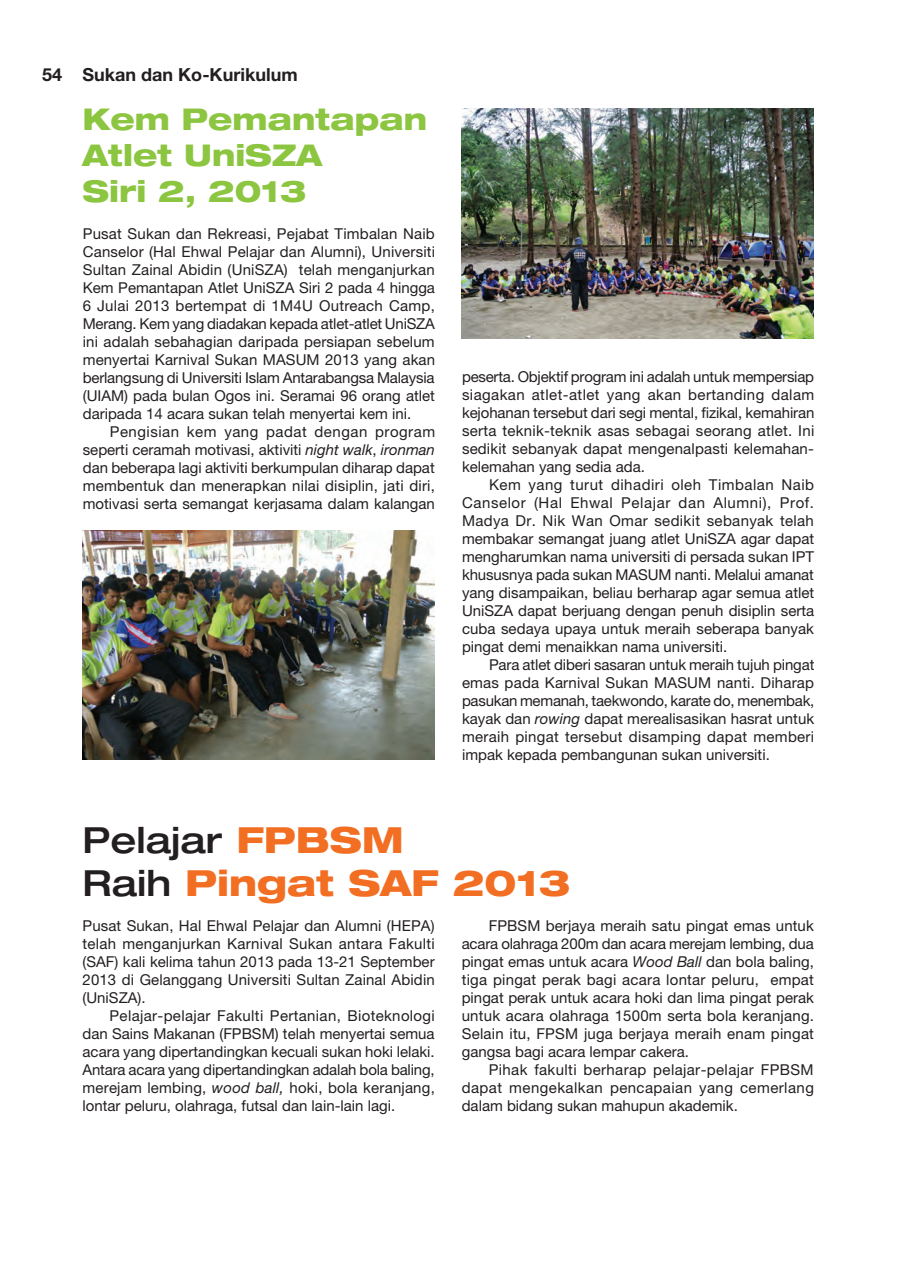
<style>
.page{position:relative;width:897px;height:1264px;background:#fff}
.page>*{position:absolute;margin:0;border:0;box-sizing:border-box;transform-origin:0 0}
.t1{font:800 expanded 36px/43.2px "Helvetica Neue LT Pro";color:#f26e23}
.t2{font:800 expanded 30px/36px "Helvetica Neue LT Pro";color:#8cc540}
.t3{font:700 18px "Helvetica Neue LT Pro";color:#231f20}
.t4{font:15px/18px "Helvetica Neue LT Pro";color:#231f20;text-align:justify}
.s1{font-style:italic}
.s2{font-weight:500;color:#231f20}
</style>
<div class="page">
<img style="left:83px;top:530px;width:352px;height:230px">
<img style="left:461px;top:109px;width:352px;height:229px">
<p class="t3" style="left:42px;top:64px;width:257px">54 Sukan dan Ko-Kurikulum</p>
<h2 class="t2" style="left:82px;top:101px;width:346px">Kem Pemantapan<br>Atlet UniSZA<br>Siri 2, 2013</h2>
<p class="t4" style="left:83px;top:225px;width:354px">Pusat Sukan dan Rekreasi, Pejabat Timbalan Naib Canselor (Hal Ehwal Pelajar dan Alumni), Universiti Sultan Zainal Abidin (UniSZA) telah menganjurkan Kem Pemantapan Atlet UniSZA Siri 2 pada 4 hingga 6 Julai 2013 bertempat di 1M4U Outreach Camp, Merang. Kem yang diadakan kepada atlet-atlet UniSZA ini adalah sebahagian daripada persiapan sebelum menyertai Karnival Sukan MASUM 2013 yang akan berlangsung di Universiti Islam Antarabangsa Malaysia (UIAM) pada bulan Ogos ini. Seramai 96 orang atlet daripada 14 acara sukan telah menyertai kem ini.</p>
<p class="t4" style="left:83px;top:423px;width:354px;text-indent:27px">Pengisian kem yang padat dengan program seperti ceramah motivasi, aktiviti <span class="s1">night walk</span>, <span class="s1">ironman </span>dan beberapa lagi aktiviti berkumpulan diharap dapat membentuk dan menerapkan nilai disiplin, jati diri, motivasi serta semangat kerjasama dalam kalangan</p>
<p class="t4" style="left:462px;top:367px;width:354px">peserta. Objektif program ini adalah untuk mempersiap siagakan atlet-atlet yang akan bertanding dalam kejohanan tersebut dari segi mental, fizikal, kemahiran serta teknik-teknik asas sebagai seorang atlet. Ini sedikit sebanyak dapat mengenalpasti kelemahan&shy;kelemahan yang sedia ada.</p>
<p class="t4" style="left:462px;top:475px;width:353px;text-indent:27px">Kem yang turut dihadiri oleh Timbalan Naib Canselor (Hal Ehwal Pelajar dan Alumni), Prof.<br>Madya Dr. Nik Wan Omar sedikit sebanyak telah membakar semangat juang atlet UniSZA agar dapat mengharumkan nama universiti di persada sukan IPT khususnya pada sukan MASUM nanti. Melalui amanat yang disampaikan, beliau berharap agar semua atlet UniSZA dapat berjuang dengan penuh disiplin serta cuba sedaya upaya untuk meraih seberapa banyak pingat demi menaikkan nama universiti.</p>
<p class="t4" style="left:462px;top:655px;width:354px;text-indent:27px">Para atlet diberi sasaran untuk meraih tujuh pingat emas pada Karnival Sukan MASUM nanti. Diharap pasukan memanah, taekwondo, karate do, menembak, kayak dan <span class="s1">rowing</span> dapat merealisasikan hasrat untuk meraih pingat tersebut disamping dapat memberi impak kepada pembangunan sukan universiti.</p>
<h1 class="t1" style="left:82px;top:817px;width:489px"><span class="s2">Pelajar</span> FPBSM<br><span class="s2">Raih</span> Pingat SAF 2013</h1>
<p class="t4" style="left:461px;top:917px;width:354px;text-indent:27px">FPBSM berjaya meraih satu pingat emas untuk acara olahraga 200m dan acara merejam lembing, dua pingat emas untuk acara <span class="s1">Wood Ball</span> dan bola baling, tiga pingat perak bagi acara lontar peluru, empat pingat perak untuk acara hoki dan lima pingat perak untuk acara olahraga 1500m serta bola keranjang.<br>Selain itu, FPSM juga berjaya meraih enam pingat gangsa bagi acara lempar cakera.</p>
<p class="t4" style="left:461px;top:1061px;width:353px;text-indent:27px">Pihak fakulti berharap pelajar-pelajar FPBSM dapat mengekalkan pencapaian yang cemerlang dalam bidang sukan mahupun akademik.</p>
<p class="t4" style="left:82px;top:917px;width:354px">Pusat Sukan, Hal Ehwal Pelajar dan Alumni (HEPA) telah menganjurkan Karnival Sukan antara Fakulti (SAF) kali kelima tahun 2013 pada 13-21 September 2013 di Gelanggang Universiti Sultan Zainal Abidin (UniSZA).</p>
<p class="t4" style="left:82px;top:1007px;width:354px;text-indent:27px">Pelajar-pelajar Fakulti Pertanian, Bioteknologi dan Sains Makanan (FPBSM) telah menyertai semua acara yang dipertandingkan kecuali sukan hoki lelaki.<br>Antara acara yang dipertandingkan adalah bola baling, merejam lembing, <span class="s1">wood ball,</span> hoki, bola keranjang, lontar peluru, olahraga, futsal dan lain-lain lagi.</p>
</div>
